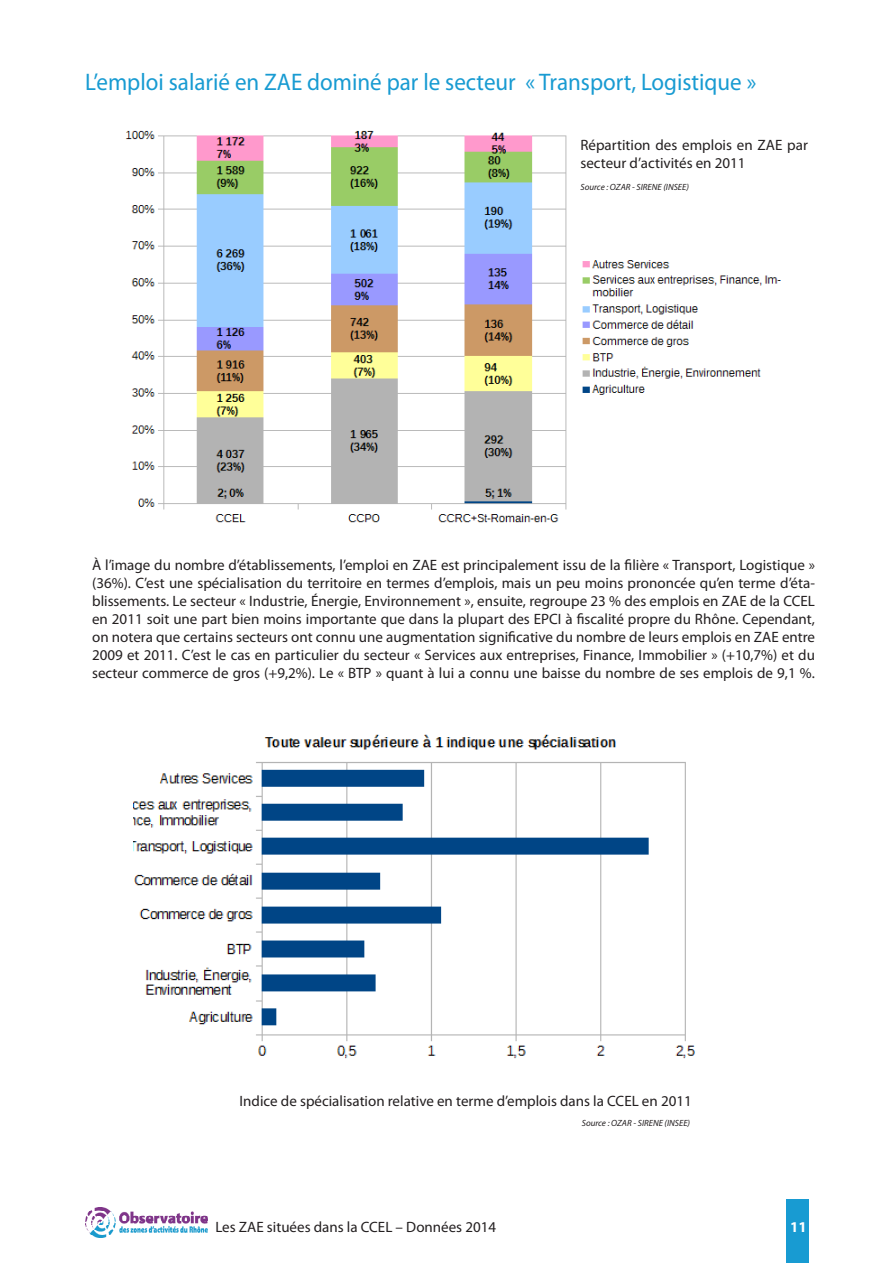
<style>
.page{position:relative;width:893px;height:1263px;background:#fff}
.page>*{position:absolute;margin:0;border:0;box-sizing:border-box;transform-origin:0 0}
.t1{font:24px "Myriad Pro";color:#189bd2;scale:.96 1}
.t2{font:15px/18px "Myriad Pro";color:#231f20}
.t3{font:700 15px "Myriad Pro";color:#fff}
.t4{font:italic 9px "Myriad Pro";color:#231f20}
</style>
<div class="page">
<img style="left:125px;top:130px;width:656px;height:393px">
<img style="left:85px;top:1207px;width:122px;height:30px">
<div style="left:786px;top:1199px;width:22px;height:64px;background:#189bd2"></div>
<img style="left:134px;top:734px;width:561px;height:325px">
<p class="t1" style="left:85px;top:67px;width:701px">L’emploi salarié en ZAE dominé par le secteur « Transport, Logistique »</p>
<p class="t2" style="left:580px;top:136px;width:229px">Répartition des emplois en ZAE par secteur d’activités en 2011</p>
<p class="t4" style="left:580px;top:181px;width:110px">Source : OZAR - SIRENE (INSEE)</p>
<p class="t2" style="left:92px;top:555px;width:724px;text-align:justify">À l’image du nombre d’établissements, l’emploi en ZAE est principalement issu de la filière « Transport, Logistique » (36%). C’est une spécialisation du territoire en termes d’emplois, mais un peu moins prononcée qu’en terme d’éta&shy;blissements. Le secteur « Industrie, Énergie, Environnement », ensuite, regroupe 23 % des emplois en ZAE de la CCEL en 2011 soit une part bien moins importante que dans la plupart des EPCI à fiscalité propre du Rhône. Cependant, on notera que certains secteurs ont connu une augmentation significative du nombre de leurs emplois en ZAE entre 2009 et 2011. C’est le cas en particulier du secteur « Services aux entreprises, Finance, Immobilier » (+10,7%) et du secteur commerce de gros (+9,2%). Le « BTP » quant à lui a connu une baisse du nombre de ses emplois de 9,1 %.</p>
<p class="t2" style="left:240px;top:1091px;width:454px">Indice de spécialisation relative en terme d’emplois dans la CCEL en 2011</p>
<p class="t4" style="left:582px;top:1117px;width:110px">Source : OZAR - SIRENE (INSEE)</p>
<p class="t2" style="left:215px;top:1218px;width:282px">Les ZAE situées dans la CCEL – Données 2014</p>
<p class="t3" style="left:790px;top:1217px;width:18px">11</p>
</div>
